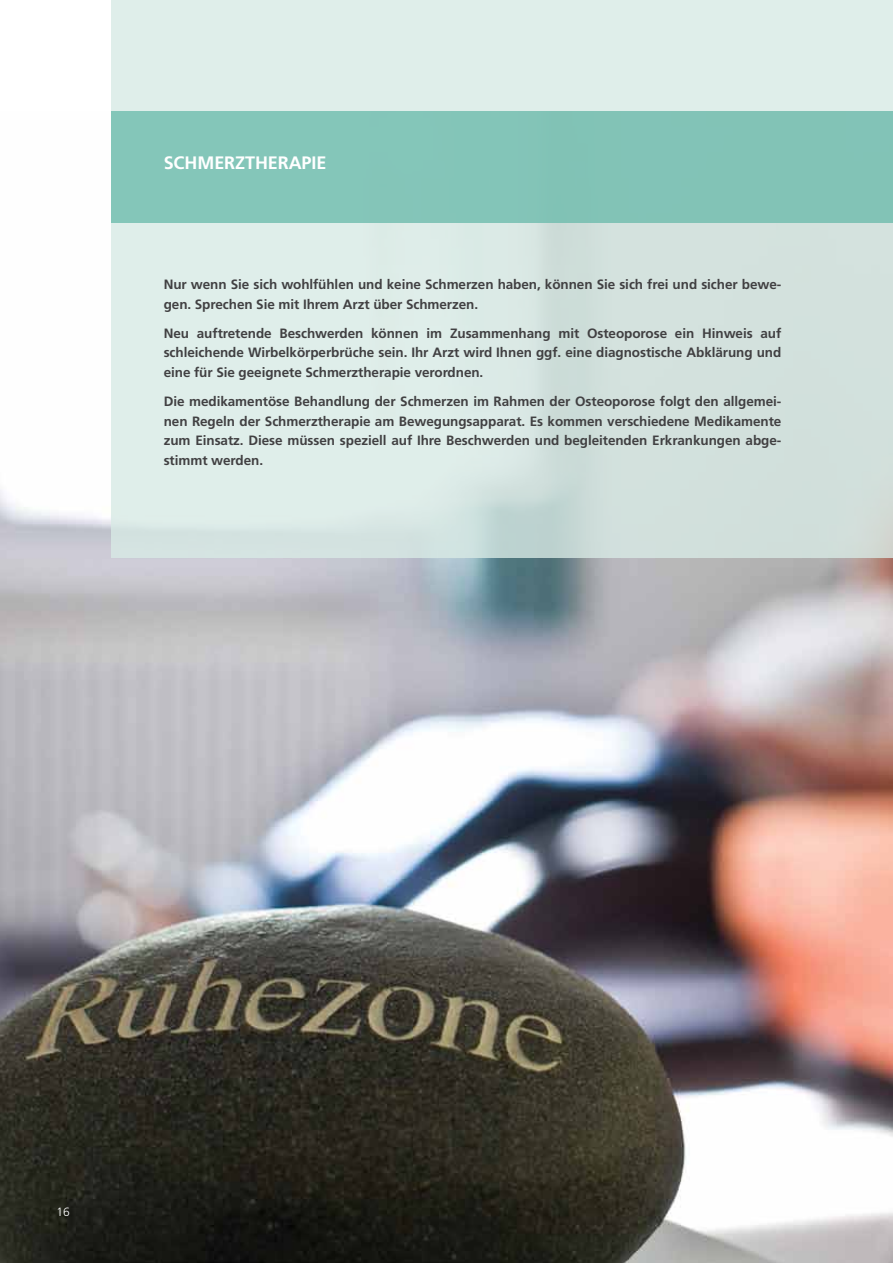
<style>
.page{position:relative;width:893px;height:1263px;background:#fff}
.page>*{position:absolute;margin:0;border:0;box-sizing:border-box;transform-origin:0 0}
.t1{font:700 18px "Frutiger LT Pro";letter-spacing:-.005em;color:#fff}
.t2{font:700 13.5px/19.5px "Frutiger LT Pro";letter-spacing:-.005em;color:#414042;text-align:justify}
.t3{font:300 12px "Frutiger LT Pro";color:#fff}
</style>
<div class="page">
<img style="left:0;top:112px;width:893px;height:1151px">
<div style="left:112px;top:0;width:781px;height:558px;background:linear-gradient(to right,#e0efeb,#d2e1dd)"></div>
<div style="left:112px;top:112px;width:781px;height:111px;background:#83c5b8"></div>
<h1 class="t1" style="left:164px;top:152px;width:164px">Sch merzth erapie</h1>
<p class="t2" style="left:164px;top:275px;width:619px">Nur wenn Sie sich wohlfühlen und keine Schmerzen haben, können Sie sich frei und sicher bewe&shy;gen. Sprechen Sie mit Ihrem Arzt über Schmerzen.</p>
<p class="t2" style="left:164px;top:323px;width:619px">Neu auftretende Beschwerden können im Zusammenhang mit Osteoporose ein Hinweis auf schleichende Wirbelkörperbrüche sein. Ihr Arzt wird Ihnen ggf. eine diagnostische Abklärung und eine für Sie geeignete Schmerztherapie verordnen.</p>
<p class="t2" style="left:164px;top:392px;width:619px">Die medikamentöse Behandlung der Schmerzen im Rahmen der Osteoporose folgt den allgemei&shy;nen Regeln der Schmerztherapie am Bewegungsapparat. Es kommen verschiedene Medikamente zum Einsatz. Diese müssen speziell auf Ihre Beschwerden und begleitenden Erkrankungen abge&shy;stimmt werden.</p>
<p class="t3" style="left:56px;top:1204px;width:15px">16</p>
</div>
